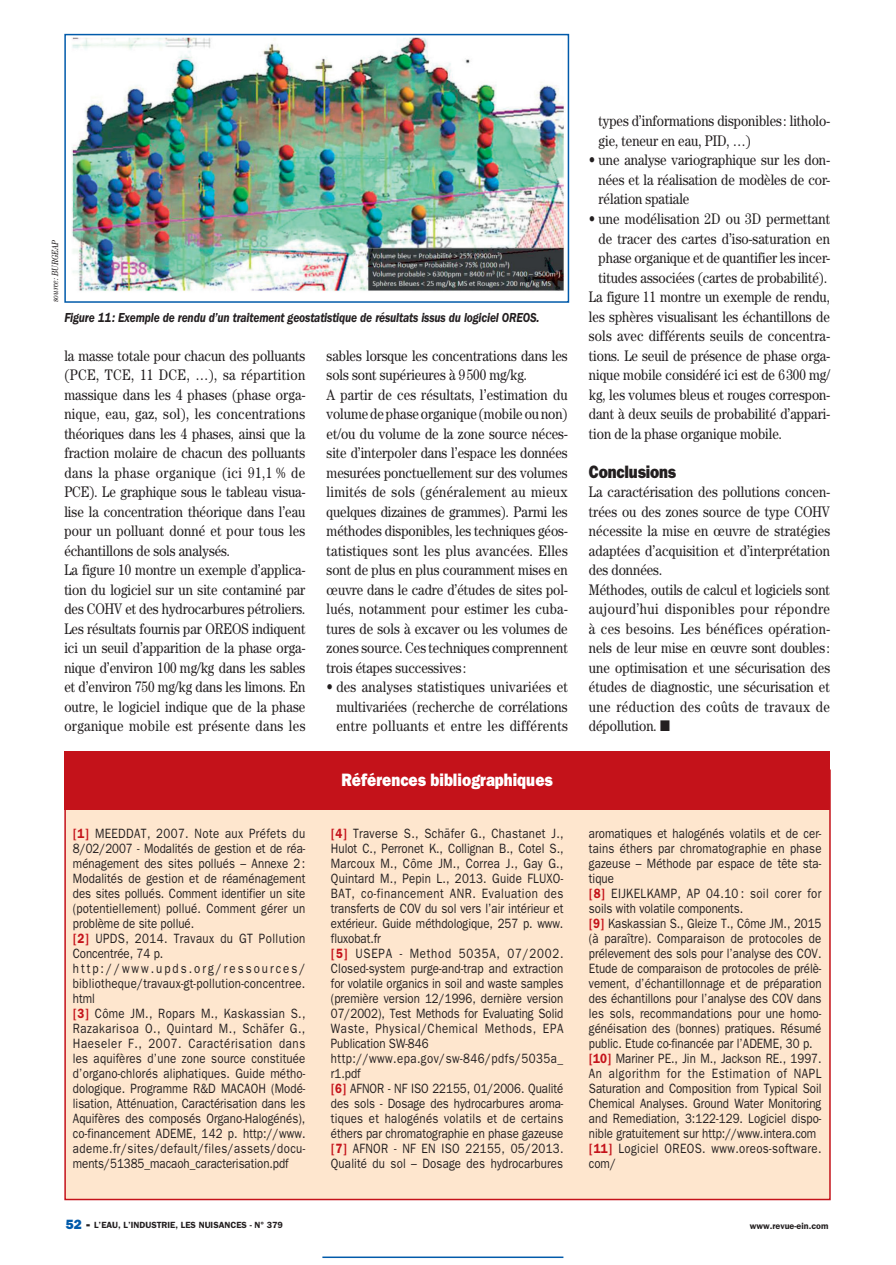
<style>
.page{position:relative;width:896px;height:1265px;background:#fff}
.page>*{position:absolute;margin:0;border:0;box-sizing:border-box;transform-origin:0 0}
.t1{font:18px "ITC Franklin Gothic Std Hvy";color:#fff;scale:.85 1}
.t2{font:18px "ITC Franklin Gothic Std Hvy";letter-spacing:-.015em;color:#231f20;scale:.85 1}
.t3{font:15.3px/19.5px "Century Std";letter-spacing:-.005em;color:#231f20;scale:.85 1}
.t4{font:13.5px/15px "ITC Franklin Gothic Std";letter-spacing:.005em;color:#231f20;scale:.85 1}
.t5{font:italic 600 13.5px "ITC Franklin Gothic Std";letter-spacing:-.015em;color:#231f20;scale:.85 1}
.t6{font:600 9px "ITC Franklin Gothic Std";color:#231f20}
.t7{font:italic 9px "Century Std";letter-spacing:-.015em;color:#231f20;scale:.85 1}
.s1{font-weight:600;color:#c4121a}
.s2{font-family:"ITC Franklin Gothic Std Hvy";font-weight:400;font-size:13.5px;color:#015aaa}
.s3{font-family:"ITC Franklin Gothic Std Hvy";font-weight:400;font-size:13.5px}
</style>
<div class="page">
<img style="left:72px;top:37px;width:492px;height:254px">
<div style="left:64px;top:34px;width:505px;height:269px;border:2px solid #015aaa"></div>
<div style="left:64px;top:769px;width:766px;height:431px;background:#fee6ce;border:2px solid #c4121a"></div>
<div style="left:64px;top:750px;width:766px;height:59px;background:#c4121a"></div>
<hr style="left:322px;top:1256px;width:241px;height:1px;background:#015aaa">
<p class="t7" style="left:50px;top:302px;width:75px;rotate:-90deg">source: BURGEAP</p>
<p class="t5" style="left:64px;top:309px;width:560px">Figure 11: Exemple de rendu d’un traitement geostatistique de résultats issus du logiciel OREOS.</p>
<p class="t3" style="left:64px;top:345px;width:285px">la masse totale pour chacun des polluants (PCE, TCE, 11 DCE, …), sa répartition massique dans les 4 phases (phase orga&shy;nique, eau, gaz, sol), les concentrations théoriques dans les 4 phases, ainsi que la fraction molaire de chacun des polluants dans la phase organique (ici 91,1 % de PCE). Le graphique sous le tableau visua&shy;lise la concentration théorique dans l’eau pour un polluant donné et pour tous les échantillons de sols analysés.<br>La figure 10 montre un exemple d’applica&shy;tion du logiciel sur un site contaminé par des COHV et des hydrocarbures pétroliers.<br>Les résultats fournis par OREOS indiquent ici un seuil d’apparition de la phase orga&shy;nique d’environ 100 mg/kg dans les sables et d’environ 750 mg/kg dans les limons. En outre, le logiciel indique que de la phase organique mobile est présente dans les</p>
<p class="t3" style="left:327px;top:345px;width:285px">sables lorsque les concentrations dans les sols sont supérieures à 9500 mg/kg.<br>A partir de ces résultats, l’estimation du volume de phase organique (mobile ou non) et/ou du volume de la zone source néces&shy;site d’interpoler dans l’espace les données mesurées ponctuellement sur des volumes limités de sols (généralement au mieux quelques dizaines de grammes). Parmi les méthodes disponibles, les techniques géos&shy;tatistiques sont les plus avancées. Elles sont de plus en plus couramment mises en œuvre dans le cadre d’études de sites pol&shy;lués, notamment pour estimer les cuba&shy;tures de sols à excaver ou les volumes de zones source. Ces techniques comprennent trois étapes successives :</p>
<p class="t3" style="left:336px;top:677px;width:274px;text-align:justify;text-indent:-10px">• des analyses statistiques univariées et multivariées (recherche de corrélations entre polluants et entre les différents</p>
<p class="t1" style="left:341px;top:769px;width:250px">Références bibliographiques</p>
<p class="t3" style="left:598px;top:111px;width:274px">types d’informations disponibles : litholo&shy;gie, teneur en eau, PID, …)</p>
<p class="t3" style="left:598px;top:150px;width:274px;text-align:justify;text-indent:-10px">• une analyse variographique sur les don&shy;nées et la réalisation de modèles de cor&shy;rélation spatiale</p>
<p class="t3" style="left:589px;top:209px;width:285px">• une modélisation 2D ou 3D permettant</p>
<p class="t3" style="left:598px;top:228px;width:273px">de tracer des cartes d’iso-saturation en</p>
<p class="t3" style="left:598px;top:248px;width:274px">phase organique et de quantifier les incer-</p>
<p class="t3" style="left:598px;top:267px;width:270px">titudes associées (cartes de probabilité).</p>
<p class="t3" style="left:589px;top:287px;width:285px">La figure 11 montre un exemple de rendu,</p>
<p class="t3" style="left:589px;top:306px;width:285px">les sphères visualisant les échantillons de</p>
<p class="t3" style="left:589px;top:326px;width:285px">sols avec différents seuils de concentra-</p>
<p class="t3" style="left:589px;top:345px;width:285px">tions. Le seuil de présence de phase orga-</p>
<p class="t3" style="left:589px;top:365px;width:285px">nique mobile considéré ici est de 6300 mg/</p>
<p class="t3" style="left:589px;top:384px;width:285px">kg, les volumes bleus et rouges correspon-</p>
<p class="t3" style="left:589px;top:404px;width:285px">dant à deux seuils de probabilité d’appari-</p>
<p class="t3" style="left:589px;top:423px;width:229px">tion de la phase organique mobile.</p>
<p class="t2" style="left:589px;top:461px;width:104px">Conclusions</p>
<p class="t3" style="left:589px;top:482px;width:285px">La caractérisation des pollutions concen&shy;trées ou des zones source de type COHV nécessite la mise en œuvre de stratégies adaptées d’acquisition et d’interprétation des données.<br>Méthodes, outils de calcul et logiciels sont aujourd’hui disponibles pour répondre à ces besoins. Les bénéfices opération&shy;nels de leur mise en œuvre sont doubles : une optimisation et une sécurisation des études de diagnostic, une sécurisation et une réduction des coûts de travaux de dépollution. ■</p>
<p class="t4" style="left:73px;top:826px;width:275px"><span class="s1">[1]</span> MEEDDAT, 2007. Note aux Préfets du 8/02/2007 - Modalités de gestion et de réa&shy;ménagement des sites pollués – Annexe 2:<br>Modalités de gestion et de réaménagement des sites pollués. Comment identifier un site (potentiellement) pollué. Comment gérer un problème de site pollué.<br><span class="s1">[2]</span> UPDS, 2014. Travaux du GT Pollution Concentrée, 74 p. http://www.upds.org/ressources/ bibliotheque/travaux-gt-pollution-concentree. html<br><span class="s1">[3]</span> Côme JM., Ropars M., Kaskassian S., Razakarisoa O., Quintard M., Schäfer G., Haeseler F., 2007. Caractérisation dans les aquifères d’une zone source constituée d’organo-chlorés aliphatiques. Guide métho&shy;dologique. Programme R&amp;D MACAOH (Modé&shy;lisation, Atténuation, Caractérisation dans les Aquifères des composés Organo-Halogénés), co-financement ADEME, 142 p. http://www. ademe.fr/sites/default/files/assets/docu&shy;ments/51385_macaoh_caracterisation.pdf</p>
<p class="t4" style="left:331px;top:826px;width:275px"><span class="s1">[4]</span> Traverse S., Schäfer G., Chastanet J., Hulot C., Perronet K., Collignan B., Cotel S., Marcoux M., Côme JM., Correa J., Gay G., Quintard M., Pepin L., 2013. Guide FLUXO-BAT, co-financement ANR. Evaluation des transferts de COV du sol vers l’air intérieur et extérieur. Guide méthdologique, 257 p. www. fluxobat.fr<br><span class="s1">[5]</span> USEPA - Method 5035A, 07/2002.<br>Closed-system purge-and-trap and extraction for volatile organics in soil and waste samples (première version 12/1996, dernière version 07/2002), Test Methods for Evaluating Solid Waste, Physical/Chemical Methods, EPA Publication SW-846 http://www.epa.gov/sw-846/pdfs/5035a_ r1.pdf<br><span class="s1">[6]</span> AFNOR - NF ISO 22155, 01/2006. Qualité des sols - Dosage des hydrocarbures aroma&shy;tiques et halogénés volatils et de certains éthers par chromatographie en phase gazeuse <span class="s1">[7]</span> AFNOR - NF EN ISO 22155, 05/2013.<br>Qualité du sol – Dosage des hydrocarbures</p>
<p class="t4" style="left:589px;top:826px;width:275px">aromatiques et halogénés volatils et de cer&shy;tains éthers par chromatographie en phase gazeuse – Méthode par espace de tête sta&shy;tique<br><span class="s1">[8]</span> EIJKELKAMP, AP 04.10 : soil corer for soils with volatile components.<br><span class="s1">[9]</span> Kaskassian S., Gleize T., Côme JM., 2015 (à paraître). Comparaison de protocoles de prélevement des sols pour l’analyse des COV.<br>Etude de comparaison de protocoles de prélè&shy;vement, d’échantillonnage et de préparation des échantillons pour l’analyse des COV dans les sols, recommandations pour une homo&shy;généisation des (bonnes) pratiques. Résumé public. Etude co-financée par l’ADEME, 30 p. <span class="s1">[10]</span> Mariner PE., Jin M., Jackson RE., 1997.<br>An algorithm for the Estimation of NAPL Saturation and Composition from Typical Soil Chemical Analyses. Ground Water Monitoring and Remediation, 3:122-129. Logiciel dispo&shy;nible gratuitement sur http://www.intera.com <span class="s1">[11]</span> Logiciel OREOS. www.oreos-software. com/</p>
<p class="t6" style="left:66px;top:1219px;width:219px"><span class="s2">52</span> <span class="s3">-</span> L’EAU, L’INDUSTRIE, LES NUISANCES - N° 379</p>
<p class="t6" style="left:750px;top:1220px;width:80px">www.revue-ein.com</p>
</div>
